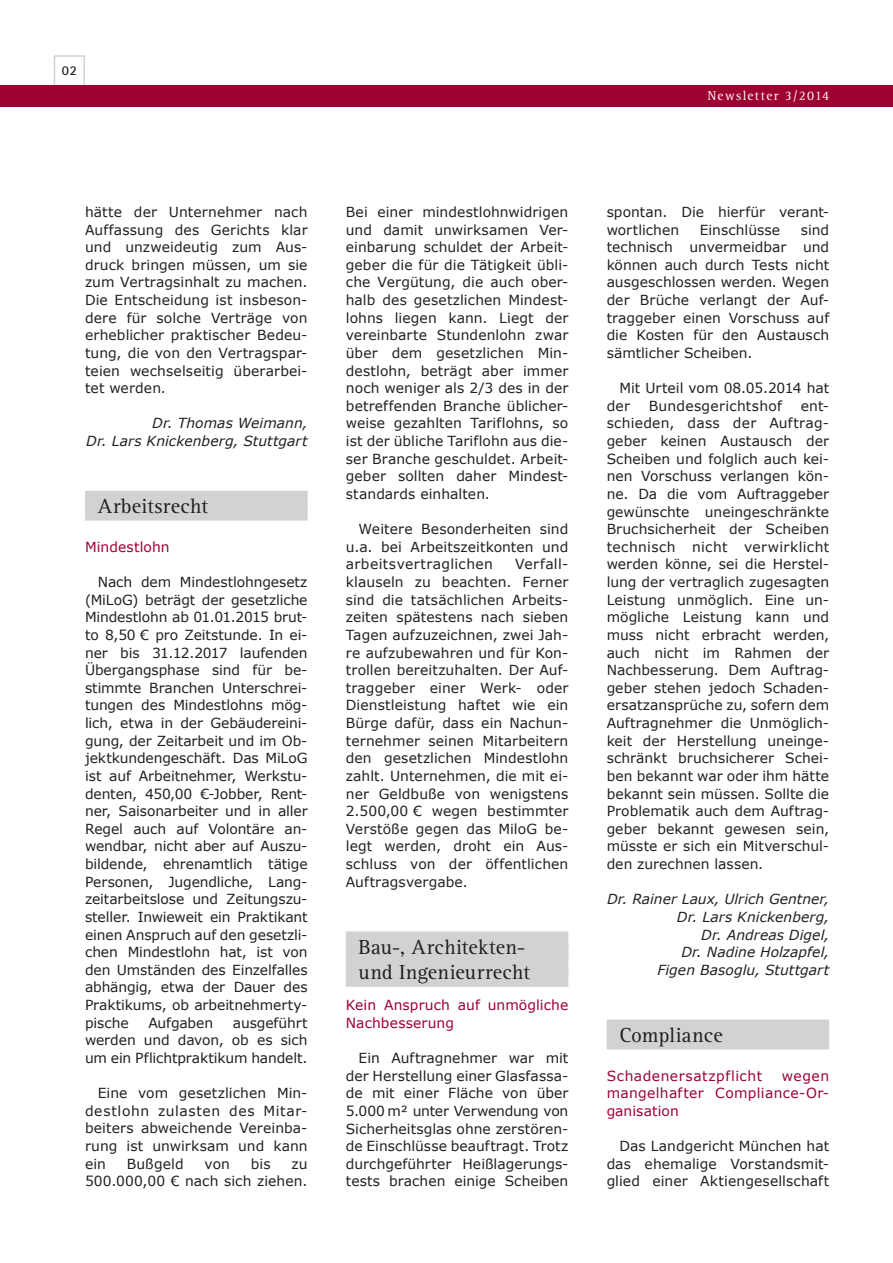
<style>
.page{position:relative;width:893px;height:1263px;background:#fff}
.page>*{position:absolute;margin:0;border:0;box-sizing:border-box;transform-origin:0 0}
.t1{font:21px/25.5px "Rotis Serif";letter-spacing:.015em;color:#231f20}
.t2{font:13.8px/17.5px "Verdana";letter-spacing:.005em;color:#231f20;text-align:justify}
.t3{font:italic 13.8px/17.5px "Verdana";letter-spacing:.005em;color:#231f20;text-align:right}
.t4{font:13.8px/17.5px "Verdana";letter-spacing:.02em;color:#9e0131}
.t5{font:13.5px "Rotis Serif";letter-spacing:.095em;color:#fff}
.t6{font:700 13.5px "Rotis Sans Serif";color:#231f20}
</style>
<div class="page">
<div style="left:54px;top:55px;width:31px;height:35px;border:2px solid #d1d2d4"></div>
<div style="left:346px;top:931px;width:222px;height:16px;background:#d1d2d4"></div>
<div style="left:346px;top:943px;width:222px;height:18px;background:#d1d2d4"></div>
<div style="left:346px;top:957px;width:222px;height:16px;background:#d1d2d4"></div>
<div style="left:346px;top:969px;width:222px;height:18px;background:#d1d2d4"></div>
<div style="left:607px;top:1019px;width:222px;height:17px;background:#d1d2d4"></div>
<div style="left:607px;top:1031px;width:222px;height:18px;background:#d1d2d4"></div>
<div style="left:85px;top:491px;width:223px;height:16px;background:#d1d2d4"></div>
<div style="left:85px;top:503px;width:223px;height:18px;background:#d1d2d4"></div>
<div style="left:0;top:85px;width:893px;height:21px;background:#9e0131"></div>
<p class="t6" style="left:62px;top:62px;width:17px">02</p>
<p class="t5" style="left:707px;top:87px;width:123px">Newsletter 3/2014</p>
<p class="t2" style="left:85px;top:203px;width:224px">hätte der Unternehmer nach Auffassung des Gerichts klar und unzweideutig zum Aus&shy;druck bringen müssen, um sie zum Vertragsinhalt zu machen.<br>Die Entscheidung ist insbeson&shy;dere für solche Verträge von erheblicher praktischer Bedeu&shy;tung, die von den Vertragspar&shy;teien wechselseitig überarbei&shy;tet werden.</p>
<p class="t3" style="left:86px;top:414px;width:223px">Dr. Thomas Weimann,<br>Dr. Lars Knickenberg, Stuttgart</p>
<h1 class="t1" style="left:98px;top:494px;width:112px">Arbeitsrecht</h1>
<p class="t4" style="left:85px;top:538px;width:86px">Mindestlohn</p>
<p class="t2" style="left:85px;top:573px;width:224px;text-indent:13px">Nach dem Mindestlohngesetz (MiLoG) beträgt der gesetzliche Mindestlohn ab 01.01.2015 brut&shy;to 8,50 € pro Zeitstunde. In ei&shy;ner bis 31.12.2017 laufenden Übergangsphase sind für be&shy;stimmte Branchen Unterschrei&shy;tungen des Mindestlohns mög&shy;lich, etwa in der Gebäudereini&shy;gung, der Zeitarbeit und im Ob&shy;jektkundengeschäft. Das MiLoG ist auf Arbeitnehmer, Werkstu&shy;denten, 450,00 €-Jobber, Rent&shy;ner, Saisonarbeiter und in aller Regel auch auf Volontäre an&shy;wendbar, nicht aber auf Auszu&shy;bildende, ehrenamtlich tätige Personen, Jugendliche, Lang&shy;zeitarbeitslose und Zeitungszu&shy;steller. Inwieweit ein Praktikant einen Anspruch auf den gesetzli&shy;chen Mindestlohn hat, ist von den Umständen des Einzelfalles abhängig, etwa der Dauer des Praktikums, ob arbeitnehmerty&shy;pische</p>
<p class="t2" style="left:85px;top:1013px;width:224px;text-indent:148px">ausgeführt werden und davon, ob es sich um ein Pflichtpraktikum handelt.</p>
<p class="t2" style="left:85px;top:1084px;width:224px;text-indent:13px">Eine vom gesetzlichen Min&shy;destlohn zulasten des Mitar&shy;beiters abweichende Vereinba&shy;rung ist unwirksam und kann ein</p>
<p class="t2" style="left:148px;top:1013px;width:66px">Aufgaben</p>
<p class="t2" style="left:127px;top:1154px;width:58px">Bußgeld</p>
<p class="t2" style="left:205px;top:1154px;width:27px">von</p>
<p class="t2" style="left:251px;top:1154px;width:21px">bis</p>
<p class="t2" style="left:85px;top:1154px;width:224px;text-align:right">zu<br>500.000,00 € nach sich ziehen.</p>
<p class="t2" style="left:346px;top:203px;width:224px">Bei einer mindestlohnwidrigen und damit unwirksamen Ver&shy;einbarung schuldet der Arbeit&shy;geber die für die Tätigkeit übli&shy;che Vergütung, die auch ober&shy;halb des gesetzlichen Mindest&shy;lohns liegen kann. Liegt der vereinbarte Stundenlohn zwar über dem gesetzlichen Min&shy;destlohn, beträgt aber immer noch weniger als 2/3 des in der betreffenden Branche üblicher&shy;weise gezahlten Tariflohns, so ist der übliche Tariflohn aus die&shy;ser Branche geschuldet. Arbeit&shy;geber sollten daher Mindest&shy;standards einhalten.</p>
<p class="t2" style="left:346px;top:520px;width:224px;text-indent:13px">Weitere Besonderheiten sind u.a. bei Arbeitszeitkonten und arbeitsvertraglichen</p>
<p class="t2" style="left:346px;top:555px;width:224px;text-indent:169px">Verfall&shy;klauseln zu beachten. Ferner sind die tatsächlichen Arbeits&shy;zeiten spätestens nach sieben Tagen aufzuzeichnen, zwei Jah&shy;re aufzubewahren und für Kon&shy;trollen bereitzuhalten. Der Auf&shy;traggeber einer Werk- oder Dienstleistung haftet wie ein Bürge dafür, dass ein Nachun&shy;ternehmer seinen Mitarbeitern den gesetzlichen Mindestlohn zahlt. Unternehmen, die mit ei&shy;ner Geldbuße von wenigstens 2.500,00 € wegen bestimmter Verstöße gegen das MiloG be&shy;legt werden, droht ein Aus&shy;schluss von der öffentlichen Auftragsvergabe.</p>
<h1 class="t1" style="left:359px;top:934px;width:173px">Bau-, Architekten&shy;und Ingenieurrecht</h1>
<p class="t4" style="left:346px;top:996px;width:224px">Kein Anspruch auf unmögliche<br>Nachbesserung</p>
<p class="t2" style="left:346px;top:1049px;width:224px;text-indent:13px">Ein Auftragnehmer war mit der Herstellung einer Glasfassa&shy;de mit einer Fläche von über 5.000 m² unter Verwendung von Sicherheitsglas ohne zerstören&shy;de Einschlüsse beauftragt. Trotz durchgeführter Heißlagerungs&shy;tests brachen einige Scheiben</p>
<p class="t2" style="left:607px;top:203px;width:224px">spontan. Die hierfür verant&shy;wortlichen</p>
<p class="t2" style="left:607px;top:220px;width:224px;text-indent:194px">sind technisch unvermeidbar und können auch durch Tests nicht ausgeschlossen werden. Wegen der Brüche verlangt der Auf&shy;traggeber einen Vorschuss auf die Kosten für den Austausch sämtlicher Scheiben.</p>
<p class="t2" style="left:607px;top:379px;width:224px;text-indent:13px">Mit Urteil vom 08.05.2014 hat der</p>
<p class="t2" style="left:700px;top:220px;width:82px">Einschlüsse</p>
<p class="t2" style="left:649px;top:397px;width:135px">Bundesgerichtshof</p>
<p class="t2" style="left:607px;top:397px;width:224px;text-indent:194px">ent&shy;schieden, dass der Auftrag&shy;geber keinen Austausch der Scheiben und folglich auch kei&shy;nen Vorschuss verlangen kön&shy;ne. Da die vom Auftraggeber gewünschte uneingeschränkte Bruchsicherheit der Scheiben technisch nicht verwirklicht werden könne, sei die Herstel&shy;lung der vertraglich zugesagten Leistung unmöglich. Eine un&shy;mögliche Leistung kann und muss nicht erbracht werden, auch nicht im Rahmen der Nachbesserung. Dem Auftrag&shy;geber stehen jedoch Schaden&shy;ersatzansprüche zu, sofern dem Auftragnehmer die Unmöglich&shy;keit der Herstellung uneinge&shy;schränkt bruchsicherer Schei&shy;ben bekannt war oder ihm hätte bekannt sein müssen. Sollte die Problematik auch dem Auftrag&shy;geber bekannt gewesen sein, müsste er sich ein Mitverschul&shy;den zurechnen lassen.</p>
<p class="t3" style="left:607px;top:890px;width:224px">Dr. Rainer Laux, Ulrich Gentner,<br>Dr. Lars Knickenberg,<br>Dr. Andreas Digel,<br>Dr. Nadine Holzapfel,<br>Figen Basoglu, Stuttgart</p>
<h1 class="t1" style="left:619px;top:1022px;width:105px">Compliance</h1>
<p class="t4" style="left:607px;top:1066px;width:157px">Schadenersatzpflicht</p>
<p class="t4" style="left:607px;top:1066px;width:224px;text-align:justify;text-indent:175px">wegen mangelhafter Compliance-Or&shy;ganisation</p>
<p class="t2" style="left:607px;top:1137px;width:224px;text-indent:13px">Das Landgericht München hat das ehemalige Vorstandsmit&shy;glied einer Aktiengesellschaft</p>
</div>
